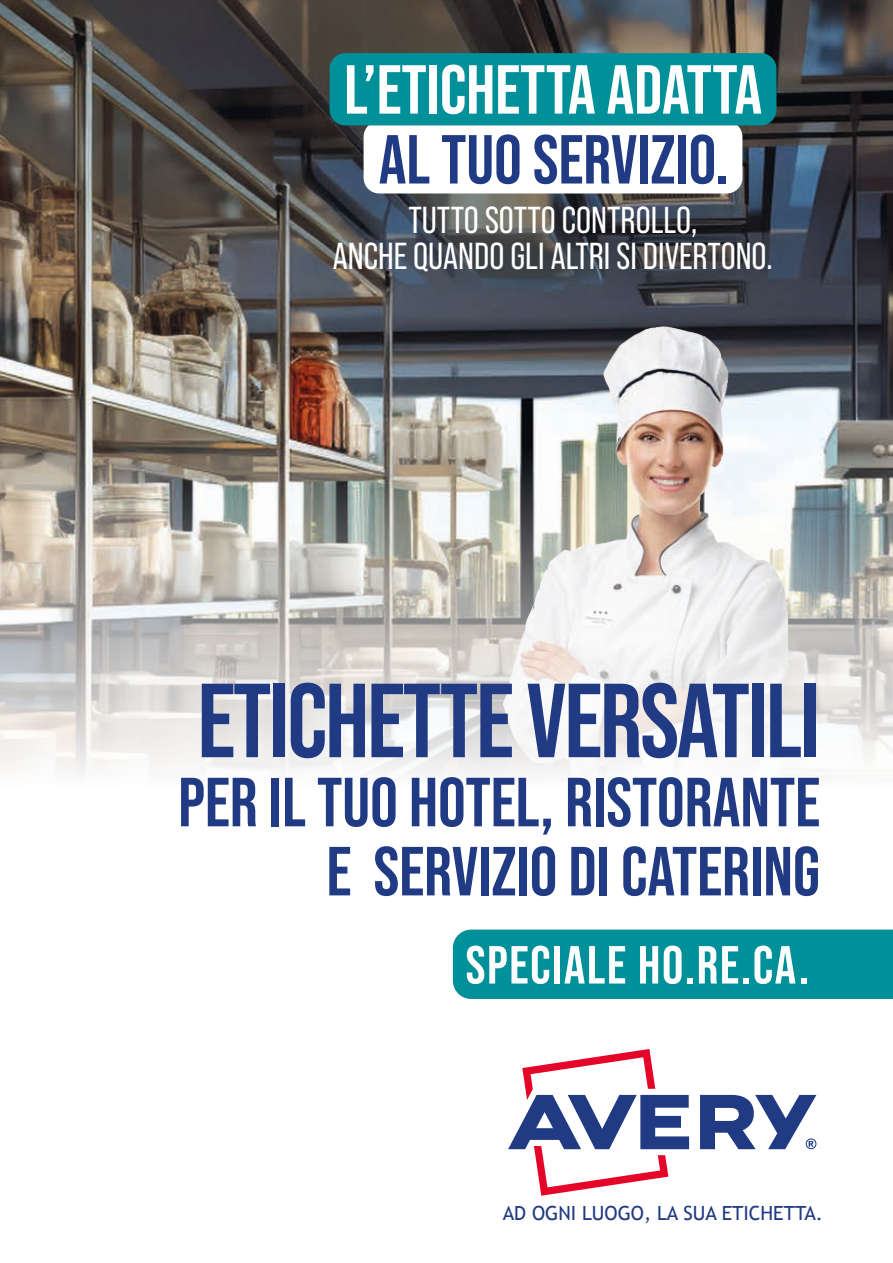
<style>
.page{position:relative;width:893px;height:1263px;background:#fff}
.page>*{position:absolute;margin:0;border:0;box-sizing:border-box;transform-origin:0 0}
.t1{font:700 105px "Bebas Neue Pro";letter-spacing:-.02em;color:#203a83}
.t2{font:700 69.3px/69.2px "Bebas Neue Pro";color:#203a83;text-align:right}
.t3{font:700 69.15px "Bebas Neue Pro";color:#fff}
.t4{font:700 69.15px "Bebas Neue Pro";color:#203a83}
.t5{font:700 53.55px "Bebas Neue Pro";letter-spacing:.03em;color:#fff}
.t6{font:37.5px/36px "Bebas Neue Pro";color:#fff;text-align:center}
.t7{font:19.5px "Trebuchet MS";color:#203a83}
</style>
<div class="page">
<img style="left:0;top:0;width:893px;height:287px">
<img style="left:0;top:287px;width:893px;height:863px">
<svg style="left:508px;top:1049px;width:181px;height:147px"></svg>
<svg style="left:700px;top:1095px;width:116px;height:54px"></svg>
<div style="left:453px;top:929px;width:440px;height:70px;background:#009099"></div>
<div style="left:364px;top:121px;width:378px;height:72px;background:#fff;border-radius:16px"></div>
<div style="left:330px;top:53px;width:446px;height:72px;background:#009099;border-radius:16px"></div>
<h3 class="t3" style="left:344px;top:50px;width:419px">L’ETICHETTA ADATTA</h3>
<h3 class="t4" style="left:379px;top:120px;width:352px">AL TUO SERVIZIO.</h3>
<p class="t6" style="left:333px;top:202px;width:442px">TUTTO SOTTO CONTROLLO,<br>ANCHE QUANDO GLI ALTRI SI DIVERTONO.</p>
<h1 class="t1" style="left:197px;top:661px;width:624px">ETICHETTE VERSATILI</h1>
<h2 class="t2" style="left:178px;top:767px;width:643px">PER IL TUO HOTEL, RISTORANTE<br>E SERVIZIO DI CATERING</h2>
<h3 class="t5" style="left:466px;top:934px;width:345px">SPECIALE HO.RE.CA.</h3>
<p class="t7" style="left:503px;top:1202px;width:322px">AD OGNI LUOGO, LA SUA ETICHETTA.</p>
</div>
